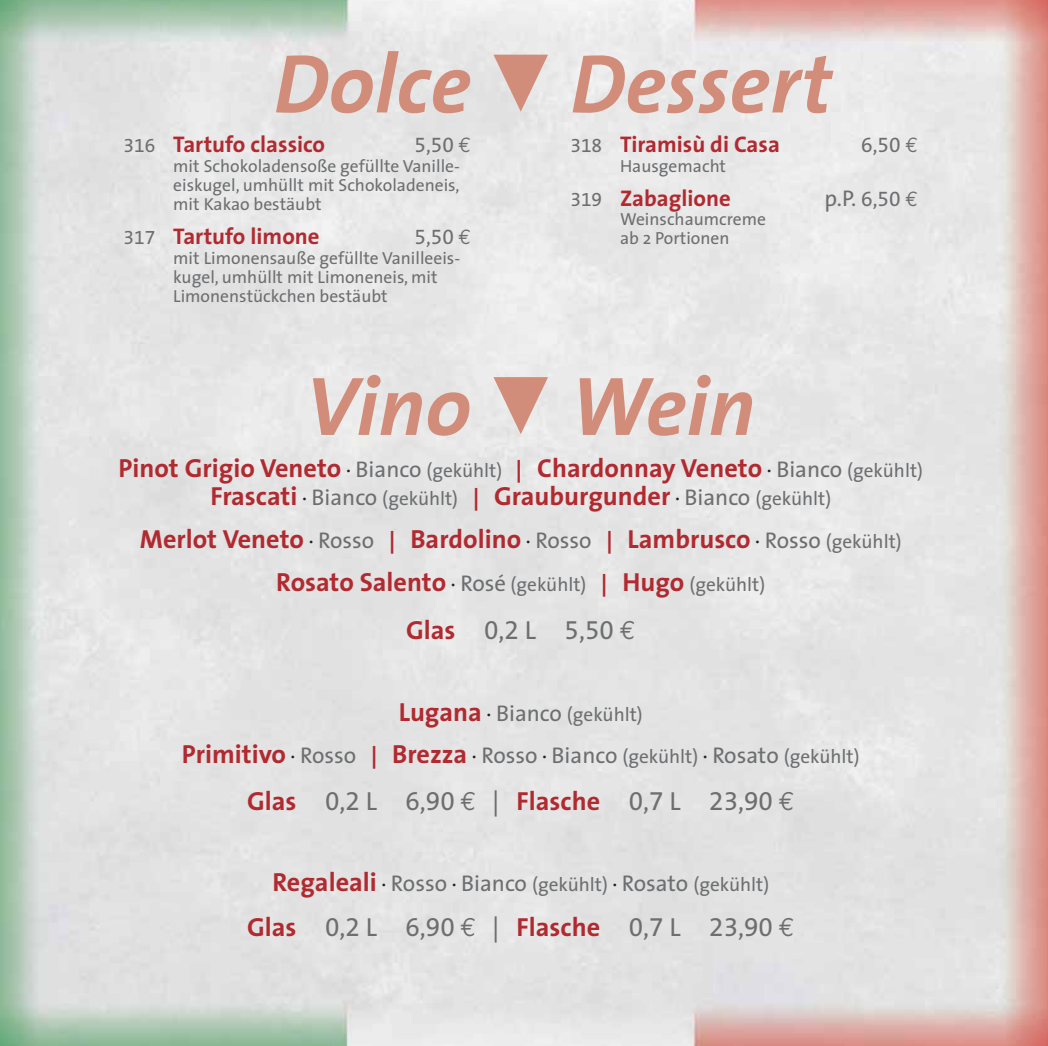
<style>
.page{position:relative;width:1048px;height:1046px;background:#fff}
.page>*{position:absolute;margin:0;border:0;box-sizing:border-box;transform-origin:0 0}
.t1{font:italic 700 84px "The Sans";color:#d18d7a}
.t2{font:700 26.25px/28px "The Sans";color:#b02a30;text-align:center}
.t3{font:26.25px "The Sans Expert";color:#6d6e70}
.t4{font:22.75px "The Sans";color:#6d6e70}
.t5{font:700 22.75px "The Sans";color:#b02a30}
.t6{font:21px "The Sans Expert";color:#6d6e70}
.t7{font:19.25px "The Sans";color:#6d6e70}
.t8{font:17.5px/19.2px "The Sans";color:#6d6e70}
.s1{font-family:"The Sans Expert";font-weight:400;font-size:19.25px;color:#6d6e70}
.s2{font-family:"Euro Mono"}
.s3{font-family:"The Sans Expert";font-size:21px}
.s4{font-family:"Euro Mono";font-size:21px}
.s5{font-weight:400;font-size:21px;color:#231f20}
.s6{font-weight:400;font-size:22.75px;color:#6d6e70}
.s7{font-weight:400;font-size:19.25px;color:#6d6e70}
.s8{font-size:22.75px}
.s9{font-weight:700;font-size:26.25px;color:#b02a30}
.s10{font-size:21px;color:#231f20}
.s11{font-weight:700;font-size:22.75px;color:#b02a30}
.s12{font-family:"The Sans";font-weight:700;color:#b02a30}
.s13{font-family:"The Sans"}
.s14{font-weight:700;color:#b02a30}
.s15{font-size:19.25px}
</style>
<div class="page">
<img style="left:0;top:0;width:1047px;height:1046px">
<svg style="left:493px;top:377px;width:55px;height:57px;background:#dcbbb1"></svg>
<svg style="left:493px;top:55px;width:55px;height:57px;background:#dbb9b0"></svg>
<h1 class="t1" style="left:274px;top:34px;width:559px">Dolce Dessert</h1>
<h3 class="t5" style="left:124px;top:135px;width:203px"><span class="s1">316</span> Tartufo classico</h3>
<p class="t6" style="left:414px;top:138px;width:58px">5,50 <span class="s2">€</span></p>
<p class="t8" style="left:173px;top:158px;width:288px;text-align:justify">mit Schokoladensoße gefüllte Vanille&shy;eiskugel, umhüllt mit Schokoladeneis, mit Kakao bestäubt</p>
<h3 class="t5" style="left:124px;top:227px;width:197px"><span class="s1">317</span> Tartufo limone</h3>
<p class="t6" style="left:414px;top:230px;width:58px">5,50 <span class="s2">€</span></p>
<p class="t8" style="left:173px;top:250px;width:288px">mit Limonensauße gefüllte Vanilleeis&shy;kugel, umhüllt mit Limoneneis, mit<br>Limonenstückchen bestäubt</p>
<h3 class="t5" style="left:570px;top:135px;width:211px"><span class="s1">318</span> Tiramisù di Casa</h3>
<p class="t6" style="left:861px;top:138px;width:58px">6,50 <span class="s2">€</span></p>
<p class="t8" style="left:620px;top:158px;width:107px">Hausgemacht</p>
<h3 class="t5" style="left:570px;top:188px;width:162px"><span class="s1">319</span> Zabaglione</h3>
<h3 class="t4" style="left:824px;top:189px;width:95px">p.P. <span class="s3">6,50</span> <span class="s4">€</span></h3>
<p class="t8" style="left:620px;top:211px;width:147px">Weinschaumcreme ab 2 Portionen</p>
<h1 class="t1" style="left:305px;top:357px;width:451px">Vino Wein</h1>
<h2 class="t2" style="left:118px;top:456px;width:805px">Pinot Grigio Veneto <span class="s5">·</span> <span class="s6">Bianco</span> <span class="s7">(gekühlt)</span> <span class="s8">|</span> Chardonnay Veneto <span class="s5">·</span> <span class="s6">Bianco</span> <span class="s7">(gekühlt)<br></span>Frascati <span class="s5">·</span> <span class="s6">Bianco</span> <span class="s7">(gekühlt)</span> <span class="s8">|</span> Grauburgunder <span class="s5">·</span> <span class="s6">Bianco</span> <span class="s7">(gekühlt)</span></h2>
<h2 class="t2" style="left:140px;top:527px;width:763px">Merlot Veneto <span class="s5">·</span> <span class="s6">Rosso</span> <span class="s8">|</span> Bardolino <span class="s5">·</span> <span class="s6">Rosso</span> <span class="s8">|</span> Lambrusco <span class="s5">·</span> <span class="s6">Rosso</span> <span class="s7">(gekühlt)</span></h2>
<p class="t7" style="left:276px;top:577px;width:490px"><span class="s9">Rosato Salento</span> <span class="s10">·</span> <span class="s8">Rosé</span> (gekühlt) <span class="s11">|</span> <span class="s9">Hugo</span> (gekühlt)</p>
<h2 class="t3" style="left:406px;top:621px;width:231px"><span class="s12">Glas</span> 0,2 <span class="s13">L</span> 5,50 <span class="s2">€</span></h2>
<p class="t7" style="left:398px;top:707px;width:245px"><span class="s9">Lugana</span> <span class="s10">·</span> <span class="s8">Bianco</span> (gekühlt)</p>
<h3 class="t4" style="left:182px;top:747px;width:679px"><span class="s9">Primitivo</span> <span class="s10">·</span> Rosso <span class="s14">|</span> <span class="s9">Brezza</span> <span class="s10">·</span> Rosso <span class="s10">·</span> Bianco <span class="s15">(gekühlt)</span> <span class="s10">·</span> Rosato <span class="s15">(gekühlt)</span></h3>
<h2 class="t3" style="left:247px;top:792px;width:549px"><span class="s12">Glas</span> 0,2 <span class="s13">L</span> 6,90 <span class="s2">€</span> <span class="s13">|</span> <span class="s12">Flasche</span> 0,7 <span class="s13">L</span> 23,90 <span class="s2">€</span></h2>
<p class="t7" style="left:272px;top:877px;width:498px"><span class="s9">Regaleali</span> <span class="s10">·</span> <span class="s8">Rosso</span> <span class="s10">·</span> <span class="s8">Bianco</span> (gekühlt) <span class="s10">·</span> <span class="s8">Rosato</span> (gekühlt)</p>
<h2 class="t3" style="left:247px;top:917px;width:549px"><span class="s12">Glas</span> 0,2 <span class="s13">L</span> 6,90 <span class="s2">€</span> <span class="s13">|</span> <span class="s12">Flasche</span> 0,7 <span class="s13">L</span> 23,90 <span class="s2">€</span></h2>
</div>
